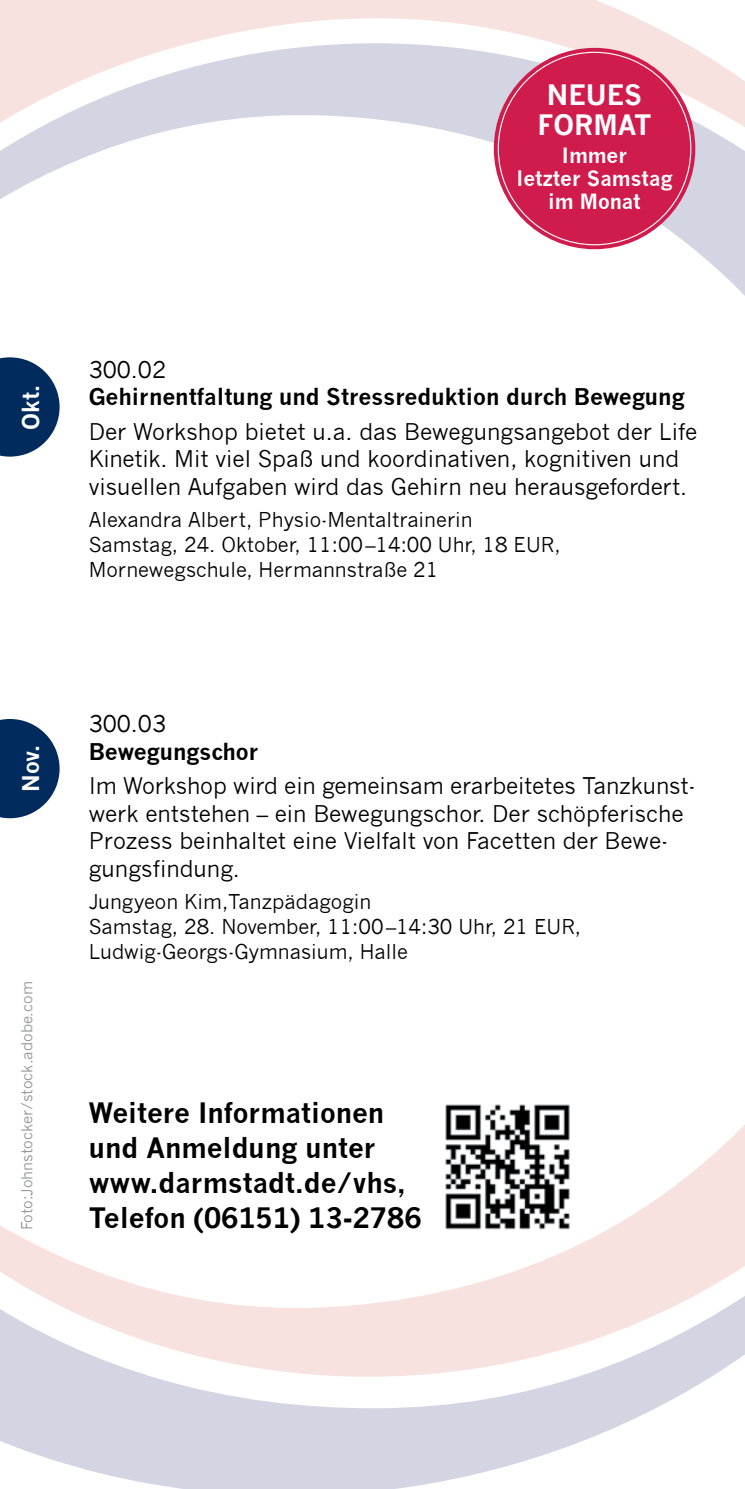
<style>
.page{position:relative;width:745px;height:1489px;background:#fff}
.page>*{position:absolute;margin:0;border:0;box-sizing:border-box;transform-origin:0 0}
.t1{font:700 27.5px/35px "News Gothic";color:#000}
.t2{font:700 27.5px/30px "News Gothic";color:#fff}
.t3{font:22.5px/27.5px "News Gothic";color:#000}
.t4{font:700 22.5px "News Gothic";color:#000}
.t5{font:700 22.5px "News Gothic";color:#fff}
.t6{font:700 20.5px/23px "News Gothic";color:#fff;text-align:center}
.t7{font:20px/25px "News Gothic";color:#000}
.t8{font:15px "News Gothic";color:#939598}
</style>
<div class="page">
<div style="left:0;top:0;width:621px;height:11px;background:#f7e2df"></div>
<svg style="left:0;top:11px;width:744px;height:284px"></svg>
<svg style="left:0;top:1411px;width:650px;height:77px;fill:#d3d6e2"></svg>
<svg style="left:0;top:1126px;width:744px;height:285px"></svg>
<svg style="left:0;top:357px;width:60px;height:99px"></svg>
<svg style="left:0;top:719px;width:60px;height:99px"></svg>
<img style="left:436px;top:1104px;width:142px;height:133px">
<svg style="left:493px;top:48px;width:201px;height:201px;background:#d7436c"></svg>
<div style="left:498px;top:52px;width:192px;height:193px;background:#d01c4d;border-radius:50%"></div>
<p class="t2" style="left:537px;top:79px;width:115px;text-indent:9px">NEUes format</p>
<p class="t6" style="left:516px;top:143px;width:157px">Immer<br>letzter Samstag im Monat</p>
<p class="t5" style="left:17px;top:429px;width:47px;rotate:-90deg">Okt.</p>
<p class="t3" style="left:89px;top:356px;width:79px">300.02</p>
<p class="t4" style="left:89px;top:383px;width:597px">Gehirnentfaltung und Stressreduktion durch Bewegung</p>
<p class="t3" style="left:89px;top:418px;width:609px">Der Workshop bietet u.a. das Bewegungsangebot der Life<br>Kinetik. Mit viel Spaß und koordinativen, kognitiven und visuellen Aufgaben wird das Gehirn neu herausgefordert.</p>
<p class="t7" style="left:89px;top:507px;width:473px">Alexandra Albert, Physio-Mentaltrainerin<br>Samstag, 24. Oktober, 11:00–14:00 Uhr, 18 EUR,<br>Mornewegschule, Hermannstraße 21</p>
<p class="t5" style="left:17px;top:791px;width:48px;rotate:-90deg">Nov.</p>
<p class="t8" style="left:18px;top:1230px;width:250px;rotate:-90deg">Foto:Johnstocker/stock.adobe.com</p>
<p class="t3" style="left:89px;top:710px;width:79px">300.03</p>
<p class="t4" style="left:89px;top:737px;width:171px">Bewegungschor</p>
<p class="t3" style="left:89px;top:772px;width:608px">Im Workshop wird ein gemeinsam erarbeitetes Tanzkunst&shy;werk entstehen – ein Bewegungschor. Der schöpferische Prozess beinhaltet eine Vielfalt von Facetten der Bewe&shy;gungsfindung.</p>
<p class="t7" style="left:89px;top:889px;width:493px">Jungyeon Kim,Tanzpädagogin<br>Samstag, 28. November, 11:00–14:30 Uhr, 21 EUR,<br>Ludwig-Georgs-Gymnasium, Halle</p>
<p class="t1" style="left:89px;top:1095px;width:334px">Weitere Informationen und Anmeldung unter www.darmstadt.de/vhs,<br>Telefon (06151) 13-2786</p>
</div>
